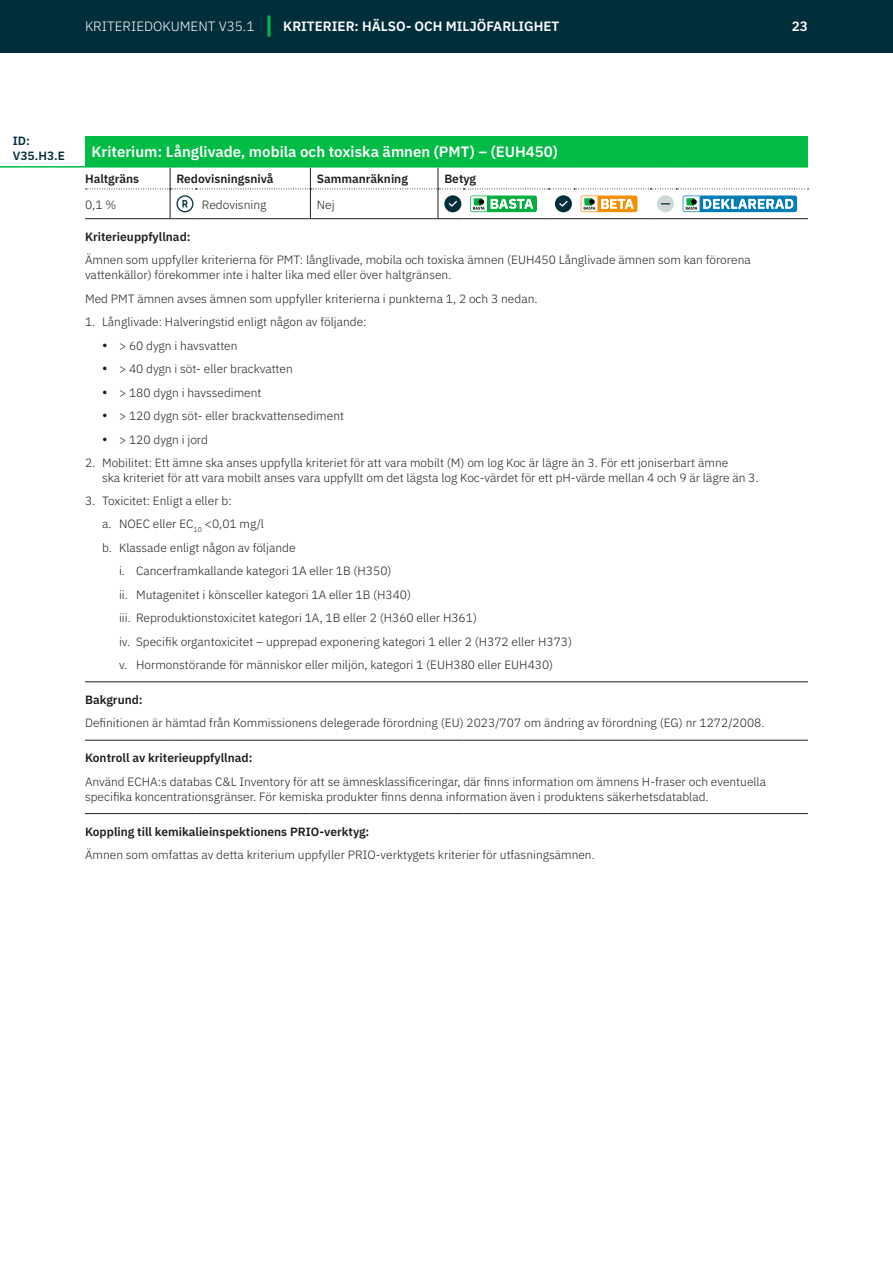
<style>
.page{position:relative;width:893px;height:1263px;background:#fff}
.page>*{position:absolute;margin:0;border:0;box-sizing:border-box;transform-origin:0 0}
.Kriterium{font:600 15px "IBM Plex Sans";color:#fff}
.t1{font:600 13.5px "IBM Plex Sans";color:#fff}
.t2{font:300 13.5px "IBM Plex Sans";color:#fff}
.P_Tabell{font:300 12px/15px "IBM Plex Sans";color:#1d1d1b}
.H1_Tabell{font:600 12px "IBM Plex Sans";color:#1d1d1b}
.SL_N2_Punkt_Tabell{font:300 12px "IBM Plex Sans";color:#1d1d1b}
.ID_Marginal{font:600 12px/15px "IBM Plex Sans";color:#002e3a}
</style>
<div class="page">
<div style="left:0;top:0;width:893px;height:52px;background:#002e3a"></div>
<hr style="left:267px;top:16px;width:3px;height:21px;background:#0b4">
<div style="left:85px;top:136px;width:723px;height:31px;background:#0b4"></div>
<hr style="left:85px;top:681px;width:85px;height:1px;background:#1d1d1b">
<svg style="left:170px;top:681px;width:26px;height:1px"></svg>
<hr style="left:196px;top:681px;width:114px;height:1px;background:#1d1d1b">
<hr style="left:310px;top:681px;width:128px;height:1px;background:#1d1d1b">
<svg style="left:438px;top:681px;width:25px;height:1px"></svg>
<hr style="left:463px;top:681px;width:86px;height:1px;background:#1d1d1b">
<svg style="left:549px;top:681px;width:25px;height:1px"></svg>
<hr style="left:574px;top:681px;width:77px;height:1px;background:#1d1d1b">
<svg style="left:651px;top:681px;width:25px;height:1px"></svg>
<hr style="left:676px;top:681px;width:132px;height:1px;background:#1d1d1b">
<hr style="left:85px;top:740px;width:85px;height:1px;background:#1d1d1b">
<svg style="left:170px;top:740px;width:26px;height:1px"></svg>
<hr style="left:196px;top:740px;width:114px;height:1px;background:#1d1d1b">
<hr style="left:310px;top:740px;width:128px;height:1px;background:#1d1d1b">
<svg style="left:438px;top:740px;width:25px;height:1px"></svg>
<hr style="left:463px;top:740px;width:86px;height:1px;background:#1d1d1b">
<svg style="left:549px;top:740px;width:25px;height:1px"></svg>
<hr style="left:574px;top:740px;width:77px;height:1px;background:#1d1d1b">
<svg style="left:651px;top:740px;width:25px;height:1px"></svg>
<hr style="left:676px;top:740px;width:132px;height:1px;background:#1d1d1b">
<hr style="left:85px;top:813px;width:85px;height:1px;background:#1d1d1b">
<svg style="left:170px;top:813px;width:26px;height:1px"></svg>
<hr style="left:196px;top:813px;width:114px;height:1px;background:#1d1d1b">
<hr style="left:310px;top:813px;width:128px;height:1px;background:#1d1d1b">
<svg style="left:438px;top:813px;width:25px;height:1px"></svg>
<hr style="left:463px;top:813px;width:86px;height:1px;background:#1d1d1b">
<svg style="left:549px;top:813px;width:25px;height:1px"></svg>
<hr style="left:574px;top:813px;width:77px;height:1px;background:#1d1d1b">
<svg style="left:651px;top:813px;width:25px;height:1px"></svg>
<hr style="left:676px;top:813px;width:132px;height:1px;background:#1d1d1b">
<hr style="left:0;top:166px;width:85px;height:2px;background:#0b4">
<hr style="left:85px;top:166px;width:85px;height:2px;background:#0b4">
<hr style="left:170px;top:166px;width:26px;height:2px;background:#0b4">
<hr style="left:196px;top:166px;width:114px;height:2px;background:#0b4">
<hr style="left:310px;top:166px;width:128px;height:2px;background:#0b4">
<hr style="left:438px;top:166px;width:25px;height:2px;background:#0b4">
<hr style="left:463px;top:166px;width:86px;height:2px;background:#0b4">
<hr style="left:549px;top:166px;width:25px;height:2px;background:#0b4">
<hr style="left:574px;top:166px;width:77px;height:2px;background:#0b4">
<hr style="left:651px;top:166px;width:25px;height:2px;background:#0b4">
<hr style="left:676px;top:166px;width:132px;height:2px;background:#0b4">
<svg style="left:85px;top:168px;width:723px;height:51px"></svg>
<p class="t2" style="left:85px;top:16px;width:171px">KRITERIEDOKUMENT V35.1</p>
<p class="t1" style="left:283px;top:16px;width:278px">Kriterier: Hälso- och miljöfarlighet</p>
<p class="t1" style="left:792px;top:16px;width:18px">23</p>
<h4 class="ID_Marginal" style="left:13px;top:133px;width:52px">ID:<br>V35.H3.E</h4>
<p class="Kriterium" style="left:91px;top:140px;width:359px">Kriterium: Långlivade, mobila och toxiska ämnen (PMT</p>
<p class="Kriterium" style="left:470px;top:140px;width:37px">) – (EUH</p>
<p class="Kriterium" style="left:526px;top:140px;width:34px">450)</p>
<p class="H1_Tabell" style="left:85px;top:169px;width:56px">H altgräns</p>
<p class="H1_Tabell" style="left:176px;top:169px;width:99px">Redovisningsnivå</p>
<p class="H1_Tabell" style="left:317px;top:169px;width:93px">Sammanräkning</p>
<p class="H1_Tabell" style="left:444px;top:169px;width:33px">Betyg</p>
<p class="P_Tabell" style="left:85px;top:196px;width:33px">0,1 %</p>
<p class="P_Tabell" style="left:202px;top:196px;width:66px">Redovisning</p>
<p class="P_Tabell" style="left:317px;top:196px;width:19px">Nej</p>
<p class="H1_Tabell" style="left:85px;top:227px;width:107px">Kriterieuppfyllnad:</p>
<p class="P_Tabell" style="left:85px;top:252px;width:667px">Ämnen som uppfyller kriterierna för PMT: långlivade, mobila och toxiska ämnen (EUH450 Långlivade ämnen som kan förorena vattenkällor) förekommer inte i halter lika med eller över haltgränsen.</p>
<p class="P_Tabell" style="left:85px;top:290px;width:454px">Med PMT ämnen avses ämnen som uppfyller kriterierna i punkterna 1, 2 och 3 nedan.</p>
<p class="P_Tabell" style="left:85px;top:314px;width:283px">1. Långlivade: Halveringstid enligt någon av följande:</p>
<p class="SL_N2_Punkt_Tabell" style="left:102px;top:337px;width:137px">• &gt; 60 dygn i havsvatten</p>
<p class="SL_N2_Punkt_Tabell" style="left:102px;top:360px;width:192px">• &gt; 40 dygn i söt- eller brackvatten</p>
<p class="SL_N2_Punkt_Tabell" style="left:102px;top:384px;width:161px">• &gt; 180 dygn i havssediment</p>
<p class="SL_N2_Punkt_Tabell" style="left:102px;top:407px;width:244px">• &gt; 120 dygn söt- eller brackvattensediment</p>
<p class="SL_N2_Punkt_Tabell" style="left:102px;top:431px;width:108px">• &gt; 120 dygn i jord</p>
<p class="P_Tabell" style="left:102px;top:455px;width:658px;text-indent:-17px">2. Mobilitet: Ett ämne ska anses uppfylla kriteriet för att vara mobilt (M) om log Koc är lägre än 3. För ett joniserbart ämne<br>ska kriteriet för att vara mobilt anses vara uppfyllt om det lägsta log Koc-värdet för ett pH-värde mellan 4 och 9 är lägre än 3.</p>
<p class="P_Tabell" style="left:85px;top:492px;width:148px">3. Toxicitet: Enligt a eller b:</p>
<p class="P_Tabell" style="left:102px;top:515px;width:164px">a. NOEC eller EC<sub>10</sub> &lt;0,01 mg/l</p>
<p class="P_Tabell" style="left:102px;top:539px;width:195px">b. Klassade enligt någon av följande</p>
<p class="P_Tabell" style="left:119px;top:562px;width:274px">i. Cancerframkallande kategori 1A eller 1B (H350)</p>
<p class="P_Tabell" style="left:119px;top:586px;width:294px">ii. Mutagenitet i könsceller kategori 1A eller 1B (H340)</p>
<p class="P_Tabell" style="left:119px;top:609px;width:359px">iii. Reproduktionstoxicitet kategori 1A, 1B eller 2 (H360 eller H361)</p>
<p class="P_Tabell" style="left:119px;top:633px;width:454px">iv. Specifik organtoxicitet – upprepad exponering kategori 1 eller 2 (H372 eller H373)</p>
<p class="P_Tabell" style="left:119px;top:656px;width:436px">v. Hormonstörande för människor eller miljön, kategori 1 (EUH380 eller EUH430)</p>
<p class="H1_Tabell" style="left:85px;top:690px;width:59px">Bakgrund:</p>
<p class="P_Tabell" style="left:85px;top:715px;width:681px">Definitionen är hämtad från Kommissionens delegerade förordning (EU) 2023/707 om ändring av förordning (EG) nr 1272/2008.</p>
<p class="H1_Tabell" style="left:85px;top:749px;width:169px">Kontroll av kriterieuppfyllnad:</p>
<p class="P_Tabell" style="left:85px;top:773px;width:683px">Använd ECHA:s databas C&amp;L Inventory för att se ämnesklassificeringar, där finns information om ämnens H-fraser och eventuella specifika koncentrationsgränser. För kemiska produkter finns denna information även i produktens säkerhetsdatablad.</p>
<p class="H1_Tabell" style="left:85px;top:822px;width:286px">Koppling till kemikalieinspektionens PRIO-verktyg:</p>
<p class="P_Tabell" style="left:85px;top:846px;width:511px">Ämnen som omfattas av detta kriterium uppfyller PRIO-verktygets kriterier för utfasningsämnen.</p>
</div>
